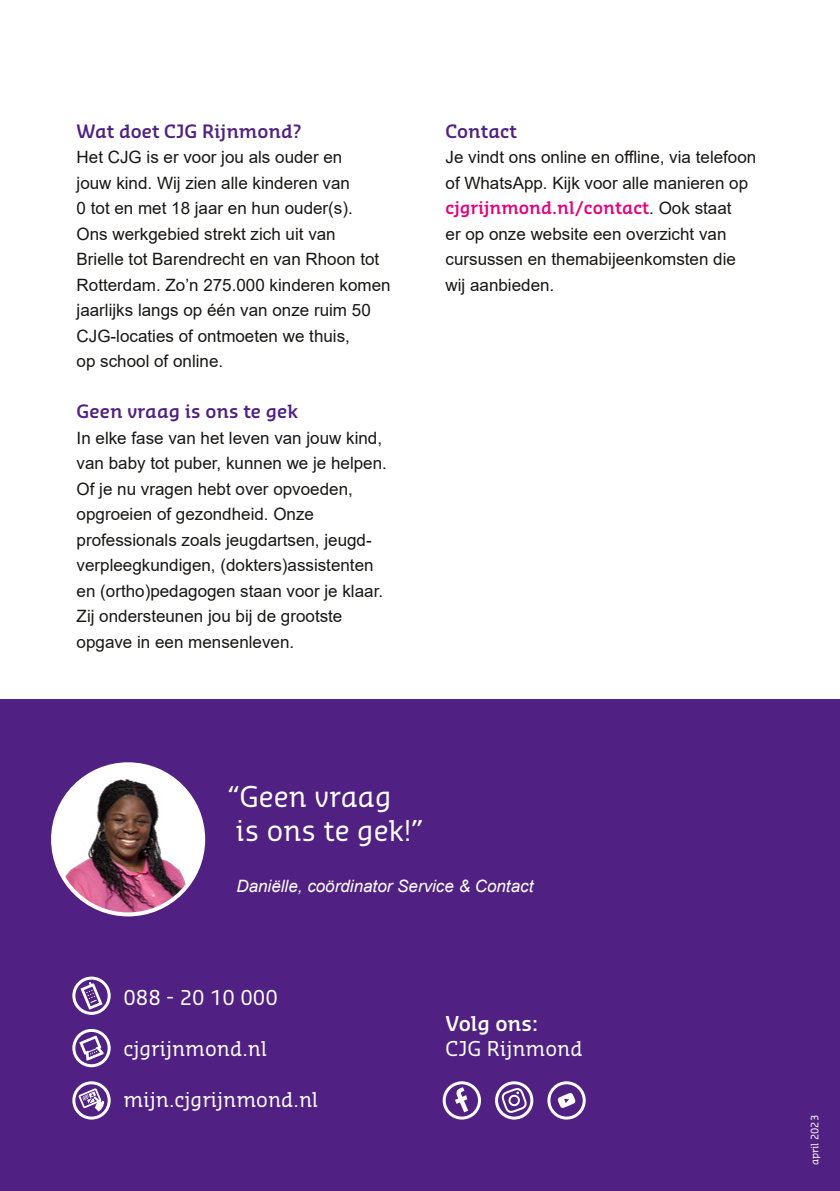
<style>
.page{position:relative;width:840px;height:1191px;background:#fff}
.page>*{position:absolute;margin:0;border:0;box-sizing:border-box;transform-origin:0 0}
.P_-_streamer{font:28px/33.6px "Sansa Slab Pro";color:#fff}
.P_-_contactgegevens{font:20px "Sansa Slab Pro";color:#fff}
.P_-_contactgegevens-2{font:600 20px "Sansa Slab Pro";color:#fff}
.P_-_tussenkop{font:600 18px "Sansa Slab Pro";color:#502182}
.P_-_platte_tekst{font:17px/25.6px "Arial";color:#181716}
.P_-_streamerbron{font:italic 17px "Arial";color:#fff}
.P_-_versiebeheer{font:10px "Sansa Slab Pro";color:#fff}
.s1{font-family:"Sansa Slab Pro";font-weight:600;color:#e5007c}
</style>
<div class="page">
<div style="left:0;top:699px;width:839px;height:492px;background:#502182"></div>
<svg style="left:72px;top:976px;width:39px;height:38px"></svg>
<svg style="left:442px;top:1081px;width:38px;height:38px"></svg>
<svg style="left:495px;top:1081px;width:38px;height:38px"></svg>
<svg style="left:547px;top:1081px;width:38px;height:38px"></svg>
<svg style="left:72px;top:1081px;width:39px;height:38px"></svg>
<svg style="left:72px;top:1029px;width:39px;height:38px"></svg>
<img style="left:53px;top:764px;width:150px;height:150px;border-radius:75px">
<div style="left:51px;top:762px;width:154px;height:154px;border:4px solid #fff;border-radius:50%"></div>
<p class="P_-_tussenkop" style="left:77px;top:119px;width:226px">Wat doet CJG Rijnmond?</p>
<p class="P_-_platte_tekst" style="left:77px;top:144px;width:315px">Het CJG is er voor jou als ouder en<br>jouw kind. Wij zien alle kinderen van<br>0 tot en met 18 jaar en hun ouder(s).<br>Ons werkgebied strekt zich uit van<br>Brielle tot Barendrecht en van Rhoon tot Rotterdam. Zo’n 275.000 kinderen komen jaarlijks langs op één van onze ruim 50<br>CJG-locaties of ontmoeten we thuis,<br>op school of online.</p>
<p class="P_-_tussenkop" style="left:77px;top:400px;width:223px">Geen vraag is ons te gek</p>
<p class="P_-_platte_tekst" style="left:77px;top:425px;width:311px">In elke fase van het leven van jouw kind, van baby tot puber, kunnen we je helpen.<br>Of je nu vragen hebt over opvoeden, opgroeien of gezondheid. Onze professionals zoals jeugdartsen, jeugd&shy;verpleegkundigen, (dokters)assistenten en (ortho)pedagogen staan voor je klaar.<br>Zij ondersteunen jou bij de grootste opgave in een mensenleven.</p>
<p class="P_-_tussenkop" style="left:445px;top:119px;width:73px">Contact</p>
<p class="P_-_platte_tekst" style="left:445px;top:144px;width:312px">Je vindt ons online en offline, via telefoon of WhatsApp. Kijk voor alle manieren op <span class="s1">cjgrijnmond.nl/contact</span>. Ook staat<br>er op onze website een overzicht van cursussen en themabijeenkomsten die wij aanbieden.</p>
<p class="P_-_streamer" style="left:235px;top:779px;width:190px;text-indent:-9px">“Geen vraag<br>is ons te gek!”</p>
<p class="P_-_streamerbron" style="left:236px;top:875px;width:298px">Daniëlle, coördinator Service &amp; Contact</p>
<p class="P_-_contactgegevens" style="left:123px;top:984px;width:156px">088 - 20 10 000</p>
<p class="P_-_contactgegevens" style="left:123px;top:1035px;width:145px">cjgrijnmond.nl</p>
<p class="P_-_contactgegevens" style="left:123px;top:1086px;width:196px">mijn.cjgrijnmond.nl</p>
<p class="P_-_contactgegevens-2" style="left:445px;top:1010px;width:94px">Volg ons:</p>
<p class="P_-_contactgegevens" style="left:445px;top:1035px;width:139px">CJG Rijnmond</p>
<p class="P_-_versiebeheer" style="left:807px;top:1165px;width:52px;rotate:-90deg">april 2023</p>
</div>
